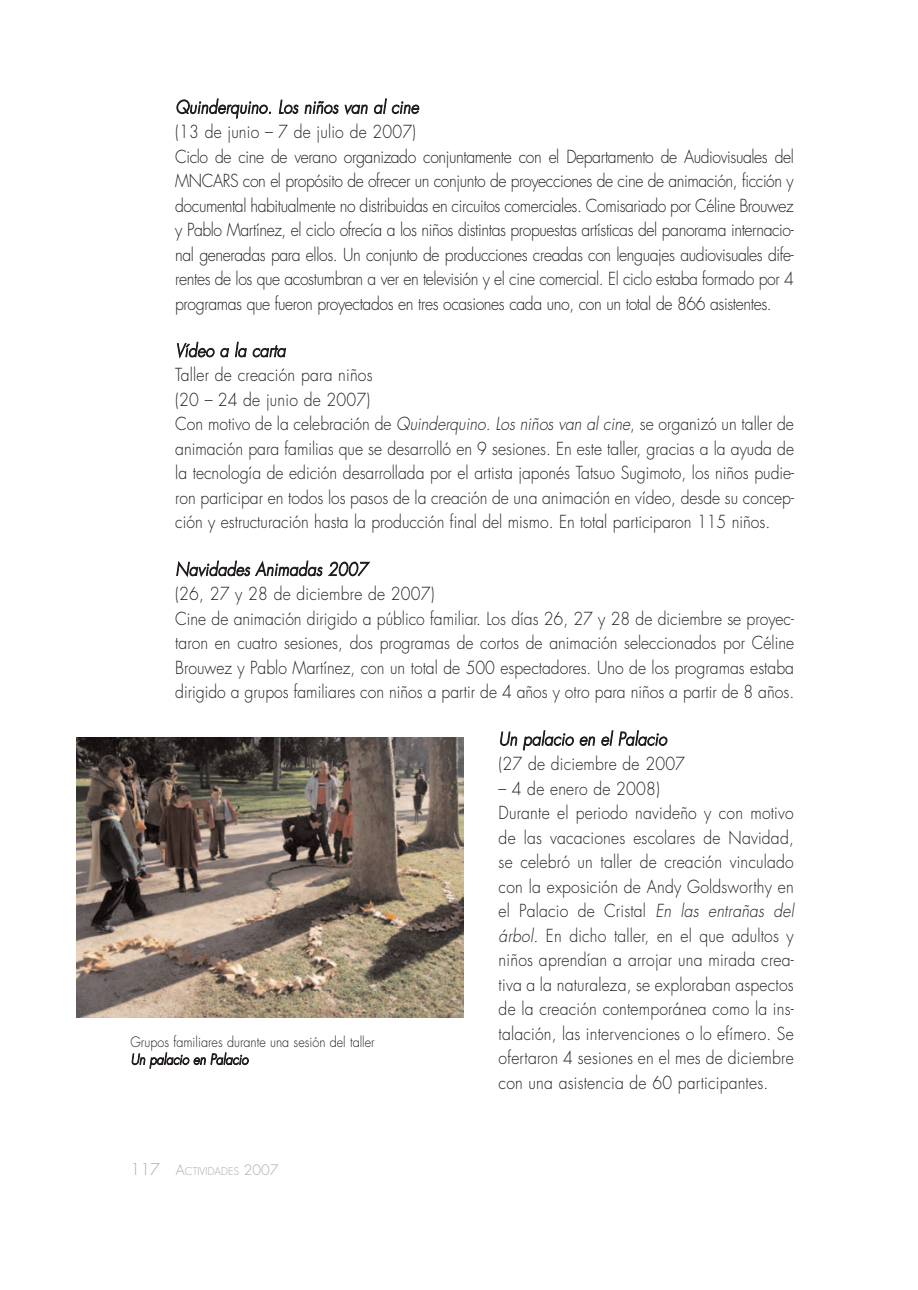
<style>
.page{position:relative;width:918px;height:1290px;background:#fff}
.page>*{position:absolute;margin:0;border:0;box-sizing:border-box;transform-origin:0 0}
.t1{font:300 17.5px/24.5px "Futura";color:#231f20;scale:.9 1}
.t2{font:300 17.5px/24.5px "Futura";letter-spacing:-.025em;color:#231f20;scale:.9 1}
.t3{font:italic 300 17.5px "Futura";letter-spacing:.01em;color:#231f20;scale:.9 1}
.t4{font:300 14px "Futura";color:#231f20;scale:.9 1}
.t5{font:italic 300 14px "Futura";color:#231f20;scale:.9 1}
.t6{font:300 10.5px "Futura";color:#a8a9ad}
.s1{font-style:italic}
.s2{font-size:15.75px}
.s3{font-size:14px}
</style>
<div class="page">
<img style="left:76px;top:737px;width:388px;height:280px">
<p class="t3" style="left:175px;top:99px;width:272px">Quinderquino. Los niños van al cine</p>
<p class="t2" style="left:175px;top:121px;width:689px">(13 de junio – 7 de julio de 2007)<br>Ciclo de cine de verano organizado conjuntamente con el Departamento de Audiovisuales del MNCARS con el propósito de ofrecer un conjunto de proyecciones de cine de animación, ficción y documental habitualmente no distribuidas en circuitos comerciales. Comisariado por Céline Brouwez y Pablo Martínez, el ciclo ofrecía a los niños distintas propuestas artísticas del panorama internacio&shy;nal generadas para ellos. Un conjunto de producciones creadas con lenguajes audiovisuales dife&shy;rentes de los que acostumbran a ver en televisión y el cine comercial. El ciclo estaba formado por 4 programas que fueron proyectados en tres ocasiones cada uno, con un total de 866 asistentes.</p>
<p class="t3" style="left:175px;top:342px;width:124px">Vídeo a la carta</p>
<p class="t1" style="left:175px;top:364px;width:689px">Taller de creación para niños<br>(20 – 24 de junio de 2007)<br>Con motivo de la celebración de <span class="s1">Quinderquino. Los niños van al cine</span>, se organizó un taller de animación para familias que se desarrolló en 9 sesiones. En este taller, gracias a la ayuda de la tecnología de edición desarrollada por el artista japonés Tatsuo Sugimoto, los niños pudie&shy;ron participar en todos los pasos de la creación de una animación en vídeo, desde su concep&shy;ción y estructuración hasta la producción final del mismo. En total participaron 115 niños.</p>
<p class="t3" style="left:175px;top:561px;width:215px">Navidades Animadas 2007</p>
<p class="t1" style="left:175px;top:583px;width:689px">(26, 27 y 28 de diciembre de 2007)<br>Cine de animación dirigido a público familiar. Los días 26, 27 y 28 de diciembre se proyec&shy;taron en cuatro sesiones, dos programas de cortos de animación seleccionados por Céline Brouwez y Pablo Martínez, con un total de 500 espectadores. Uno de los programas estaba dirigido a grupos familiares con niños a partir de 4 años y otro para niños a partir de 8 años.</p>
<p class="t3" style="left:499px;top:731px;width:188px">Un palacio en el Palacio</p>
<p class="t1" style="left:499px;top:753px;width:209px">(27 de diciembre de 2007</p>
<p class="t1" style="left:499px;top:777px;width:329px">– 4 de enero de 2008)<br>Durante el periodo navideño y con motivo de las vacaciones escolares de Navidad, se celebró un taller de creación vinculado con la exposición de Andy Goldsworthy en el Palacio de Cristal <span class="s1">En las entrañas del árbol.</span> En dicho taller, en el que adultos y niños aprendían a arrojar una mirada crea&shy;tiva a la naturaleza, se exploraban aspectos de la creación contemporánea como la ins&shy;talación, las intervenciones o lo efímero. Se ofertaron 4 sesiones en el mes de diciembre con una asistencia de 60 participantes.</p>
<p class="t4" style="left:131px;top:1035px;width:273px">Grupos familiares durante una sesión del taller</p>
<p class="t5" style="left:131px;top:1053px;width:132px">Un palacio en Palacio</p>
<p class="t6" style="left:131px;top:1166px;width:150px"><span class="s2">117</span> <span class="s3">A</span>CTIVIDADES <span class="s3">2007</span></p>
</div>
